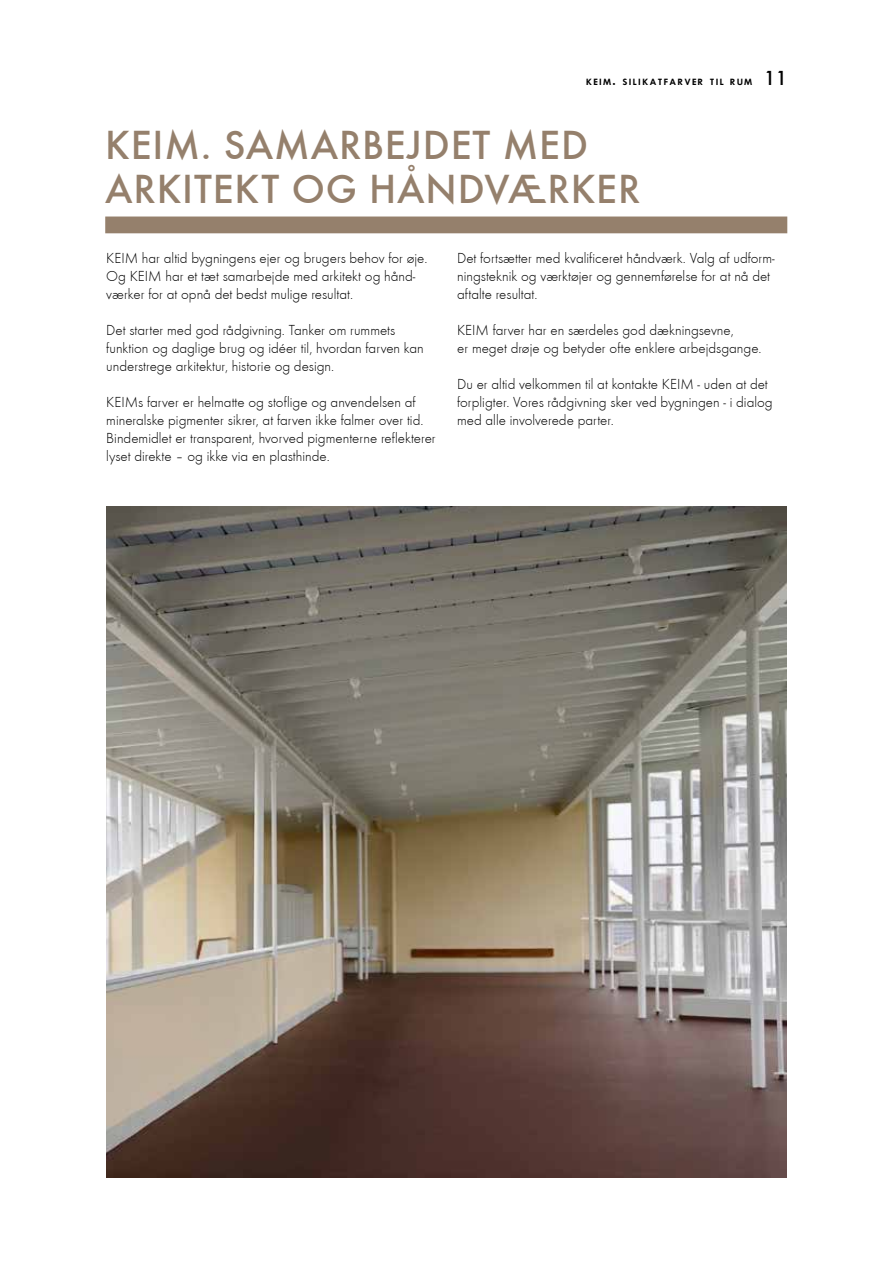
<style>
.page{position:relative;width:893px;height:1263px;background:#fff}
.page>*{position:absolute;margin:0;border:0;box-sizing:border-box;transform-origin:0 0}
.t1{font:42px/44.1px "Futura T Medium";letter-spacing:.02em;color:#95806c}
.t2{font:34.5px "Futura T Medium";color:#95806c}
.t3{font:15px/18px "Futura T Light";color:#000}
.t4{font:8.4px "Futura ICG Demi";letter-spacing:.17em;color:#000}
.s1{font-size:12px}
.s2{font-family:"Futura T Medium";font-size:21px}
</style>
<div class="page">
<div style="left:105px;top:216px;width:682px;height:17px;background:#95806c"></div>
<img style="left:107px;top:506px;width:680px;height:672px">
<p class="t4" style="left:586px;top:77px;width:203px">KEIM<span class="s1">.</span> SILIKATFARVER TIL RUM <span class="s2">11</span></p>
<h1 class="t1" style="left:105px;top:123px;width:537px">KEIM. SAMARBEJDET MED<br>ARKITEKT OG HÅNDVÆRKER</h1>
<h2 class="t2" style="left:402px;top:156px;width:19px">˚</h2>
<p class="t3" style="left:106px;top:249px;width:323px">KEIM har altid bygningens ejer og brugers behov for øje.<br>Og KEIM har et tæt samarbejde med arkitekt og hånd&shy;værker for at opnå det bedst mulige resultat.</p>
<p class="t3" style="left:106px;top:321px;width:319px">Det starter med god rådgivning. Tanker om rummets funktion og daglige brug og idéer til, hvordan farven kan understrege arkitektur, historie og design.</p>
<p class="t3" style="left:106px;top:393px;width:331px">KEIMs farver er helmatte og stoflige og anvendelsen af mineralske pigmenter sikrer, at farven ikke falmer over tid.<br>Bindemidlet er transparent, hvorved pigmenterne reflekterer lyset direkte – og ikke via en plasthinde.</p>
<p class="t3" style="left:457px;top:249px;width:319px">Det fortsætter med kvalificeret håndværk. Valg af udform&shy;ningsteknik og værktøjer og gennemførelse for at nå det aftalte resultat.</p>
<p class="t3" style="left:457px;top:321px;width:306px">KEIM farver har en særdeles god dækningsevne,<br>er meget drøje og betyder ofte enklere arbejdsgange.</p>
<p class="t3" style="left:457px;top:375px;width:317px">Du er altid velkommen til at kontakte KEIM - uden at det forpligter. Vores rådgivning sker ved bygningen - i dialog med alle involverede parter.</p>
</div>
